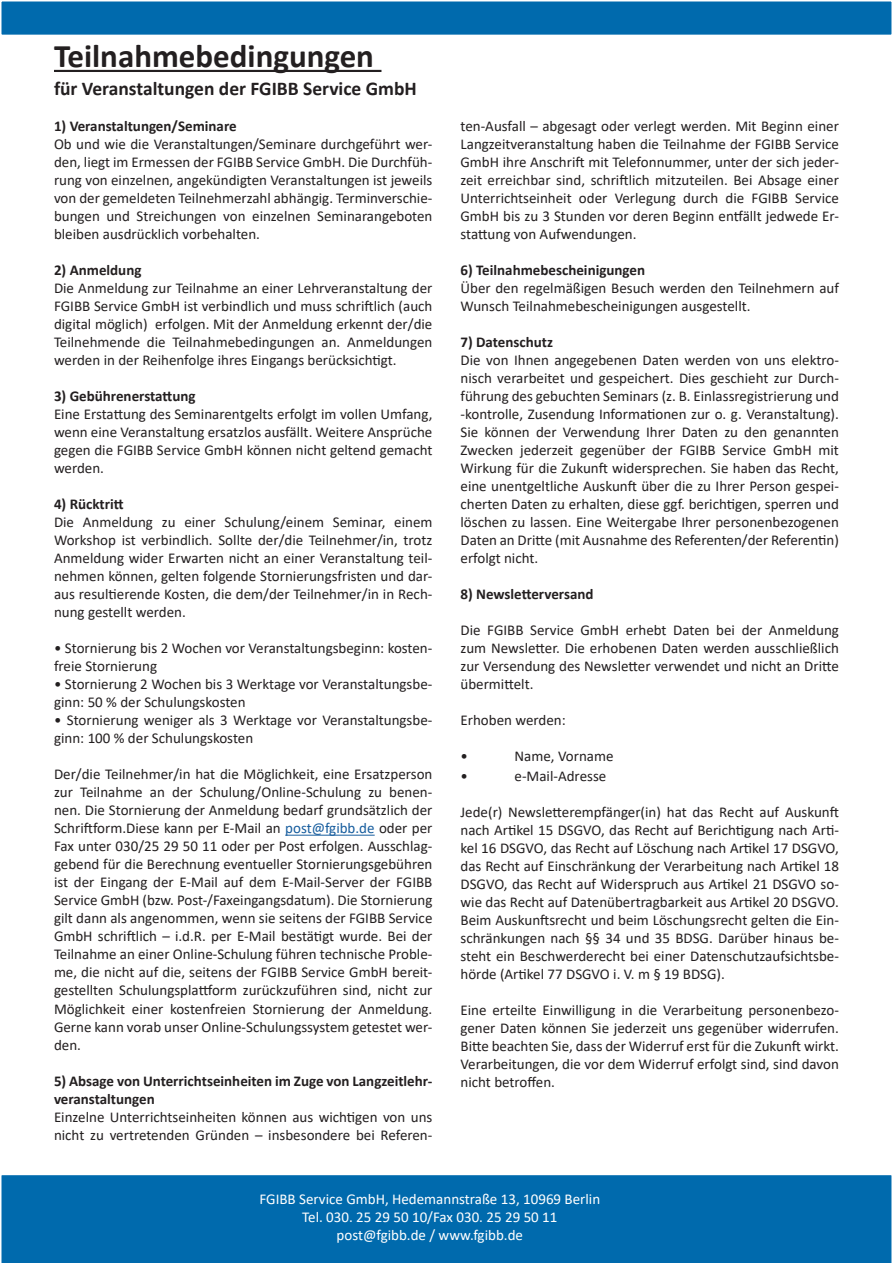
<style>
.page{position:relative;width:893px;height:1263px;background:#fff}
.page>*{position:absolute;margin:0;border:0;box-sizing:border-box;transform-origin:0 0}
.t1{font:700 33px "Calibri";color:#231f20}
.t2{font:700 19.5px "Calibri";color:#231f20}
.t3{font:15px/18px "Calibri";color:#231f20;text-align:justify}
.t4{font:700 15px/18px "Calibri";color:#231f20}
.t5{font:15px/18px "Calibri";color:#fff;text-align:center}
.s1{color:#175d9e}
</style>
<div class="page">
<div style="left:1px;top:1175px;width:891px;height:88px;background:#006aad"></div>
<div style="left:1px;top:1px;width:891px;height:34px;background:#006aad"></div>
<div style="left:0;top:0;width:893px;height:36px;border:2px solid #fff"></div>
<hr style="left:54px;top:70px;width:327px;height:2px;background:#231f20">
<hr style="left:285px;top:835px;width:90px;height:1px;background:#175d9e">
<h1 class="t1" style="left:54px;top:33px;width:321px">Teilnahmebedingungen</h1>
<h2 class="t2" style="left:54px;top:74px;width:364px">für Veranstaltungen der FGIBB Service GmbH</h2>
<p class="t4" style="left:54px;top:117px;width:184px">1) Veranstaltungen/Seminare</p>
<p class="t3" style="left:54px;top:135px;width:380px">Ob und wie die Veranstaltungen/Seminare durchgeführt wer&shy;den, liegt im Ermessen der FGIBB Service GmbH. Die Durchfüh&shy;rung von einzelnen, angekündigten Veranstaltungen ist jeweils von der gemeldeten Teilnehmerzahl abhängig. Terminverschie&shy;bungen und Streichungen von einzelnen Seminarangeboten bleiben ausdrücklich vorbehalten.</p>
<p class="t4" style="left:54px;top:261px;width:89px">2) Anmeldung</p>
<p class="t3" style="left:54px;top:279px;width:380px">Die Anmeldung zur Teilnahme an einer Lehrveranstaltung der FGIBB Service GmbH ist verbindlich und muss schriftlich (auch digital möglich) erfolgen. Mit der Anmeldung erkennt der/die Teilnehmende die Teilnahmebedingungen an. Anmeldungen werden in der Reihenfolge ihres Eingangs berücksichtigt.</p>
<p class="t4" style="left:54px;top:387px;width:143px">3) Gebührenerstattung</p>
<p class="t3" style="left:54px;top:405px;width:380px">Eine Erstattung des Seminarentgelts erfolgt im vollen Umfang, wenn eine Veranstaltung ersatzlos ausfällt. Weitere Ansprüche gegen die FGIBB Service GmbH können nicht geltend gemacht werden.</p>
<p class="t4" style="left:54px;top:495px;width:71px">4) Rücktritt</p>
<p class="t3" style="left:54px;top:513px;width:380px">Die Anmeldung zu einer Schulung/einem Seminar, einem Workshop ist verbindlich. Sollte der/die Teilnehmer/in, trotz Anmeldung wider Erwarten nicht an einer Veranstaltung teil&shy;nehmen können, gelten folgende Stornierungsfristen und dar&shy;aus resultierende Kosten, die dem/der Teilnehmer/in in Rech&shy;nung gestellt werden.</p>
<p class="t3" style="left:54px;top:639px;width:380px">• Stornierung bis 2 Wochen vor Veranstaltungsbeginn: kosten&shy;freie Stornierung</p>
<p class="t3" style="left:54px;top:675px;width:380px">• Stornierung 2 Wochen bis 3 Werktage vor Veranstaltungsbe&shy;ginn: 50 % der Schulungskosten</p>
<p class="t3" style="left:54px;top:711px;width:380px">• Stornierung weniger als 3 Werktage vor Veranstaltungsbe&shy;ginn: 100 % der Schulungskosten</p>
<p class="t3" style="left:54px;top:765px;width:380px">Der/die Teilnehmer/in hat die Möglichkeit, eine Ersatzperson zur Teilnahme an der Schulung/Online-Schulung zu benen&shy;nen. Die Stornierung der Anmeldung bedarf grundsätzlich der Schriftform.Diese kann per E-Mail an <span class="s1">post@fgibb.de</span> oder per Fax unter 030/25 29 50 11 oder per Post erfolgen. Ausschlag&shy;gebend für die Berechnung eventueller Stornierungsgebühren ist der Eingang der E-Mail auf dem E-Mail-Server der FGIBB Service GmbH (bzw. Post-/Faxeingangsdatum). Die Stornierung gilt dann als angenommen, wenn sie seitens der FGIBB Service GmbH schriftlich – i.d.R. per E-Mail bestätigt wurde. Bei der Teilnahme an einer Online-Schulung führen technische Proble&shy;me, die nicht auf die, seitens der FGIBB Service GmbH bereit&shy;gestellten Schulungsplattform zurückzuführen sind, nicht zur Möglichkeit einer kostenfreien Stornierung der Anmeldung.<br>Gerne kann vorab unser Online-Schulungssystem getestet wer&shy;den.</p>
<p class="t4" style="left:54px;top:1071px;width:380px">5) Absage von Unterrichtseinheiten im Zuge von Langzeitlehr&shy;veranstaltungen</p>
<p class="t3" style="left:54px;top:1107px;width:380px">Einzelne Unterrichtseinheiten können aus wichtigen von uns nicht zu vertretenden Gründen – insbesondere bei Referen-</p>
<p class="t3" style="left:460px;top:117px;width:380px">ten-Ausfall – abgesagt oder verlegt werden. Mit Beginn einer Langzeitveranstaltung haben die Teilnahme der FGIBB Service GmbH ihre Anschrift mit Telefonnummer, unter der sich jeder&shy;zeit erreichbar sind, schriftlich mitzuteilen. Bei Absage einer Unterrichtseinheit oder Verlegung durch die FGIBB Service GmbH bis zu 3 Stunden vor deren Beginn entfällt jedwede Er&shy;stattung von Aufwendungen.</p>
<p class="t4" style="left:460px;top:261px;width:186px">6) Teilnahmebescheinigungen</p>
<p class="t3" style="left:460px;top:279px;width:380px">Über den regelmäßigen Besuch werden den Teilnehmern auf<br>Wunsch Teilnahmebescheinigungen ausgestellt.</p>
<p class="t4" style="left:460px;top:333px;width:94px">7) Datenschutz</p>
<p class="t3" style="left:460px;top:351px;width:380px">Die von Ihnen angegebenen Daten werden von uns elektro&shy;nisch verarbeitet und gespeichert. Dies geschieht zur Durch&shy;führung des gebuchten Seminars (z. B. Einlassregistrierung und -kontrolle, Zusendung Informationen zur o. g. Veranstaltung).<br>Sie können der Verwendung Ihrer Daten zu den genannten Zwecken jederzeit gegenüber der FGIBB Service GmbH mit Wirkung für die Zukunft widersprechen. Sie haben das Recht, eine unentgeltliche Auskunft über die zu Ihrer Person gespei&shy;cherten Daten zu erhalten, diese ggf. berichtigen, sperren und löschen zu lassen. Eine Weitergabe Ihrer personenbezogenen Daten an Dritte (mit Ausnahme des Referenten/der Referentin) erfolgt nicht.</p>
<p class="t4" style="left:460px;top:585px;width:135px">8) Newsletterversand</p>
<p class="t3" style="left:460px;top:621px;width:380px">Die FGIBB Service GmbH erhebt Daten bei der Anmeldung zum Newsletter. Die erhobenen Daten werden ausschließlich zur Versendung des Newsletter verwendet und nicht an Dritte übermittelt.</p>
<p class="t3" style="left:460px;top:711px;width:107px">Erhoben werden:</p>
<p class="t3" style="left:460px;top:747px;width:9px">•</p>
<p class="t3" style="left:514px;top:747px;width:100px">Name, Vorname</p>
<p class="t3" style="left:460px;top:767px;width:9px">•</p>
<p class="t3" style="left:514px;top:767px;width:93px">e-Mail-Adresse</p>
<p class="t3" style="left:460px;top:803px;width:380px">Jede(r) Newsletterempfänger(in) hat das Recht auf Auskunft nach Artikel 15 DSGVO, das Recht auf Berichtigung nach Arti&shy;kel 16 DSGVO, das Recht auf Löschung nach Artikel 17 DSGVO, das Recht auf Einschränkung der Verarbeitung nach Artikel 18<br>DSGVO, das Recht auf Widerspruch aus Artikel 21 DSGVO so&shy;wie das Recht auf Datenübertragbarkeit aus Artikel 20 DSGVO.<br>Beim Auskunftsrecht und beim Löschungsrecht gelten die Ein&shy;schränkungen nach §§ 34 und 35 BDSG. Darüber hinaus be&shy;steht ein Beschwerderecht bei einer Datenschutzaufsichtsbe&shy;hörde (Artikel 77 DSGVO i. V. m § 19 BDSG).</p>
<p class="t3" style="left:460px;top:1001px;width:380px">Eine erteilte Einwilligung in die Verarbeitung personenbezo&shy;gener Daten können Sie jederzeit uns gegenüber widerrufen.<br>Bitte beachten Sie, dass der Widerruf erst für die Zukunft wirkt.<br>Verarbeitungen, die vor dem Widerruf erfolgt sind, sind davon nicht betroffen.</p>
<p class="t5" style="left:259px;top:1190px;width:342px">FGIBB Service GmbH, Hedemannstraße 13, 10969 Berlin<br>Tel. 030. 25 29 50 10/Fax 030. 25 29 50 11 post@fgibb.de / www.fgibb.de</p>
</div>
